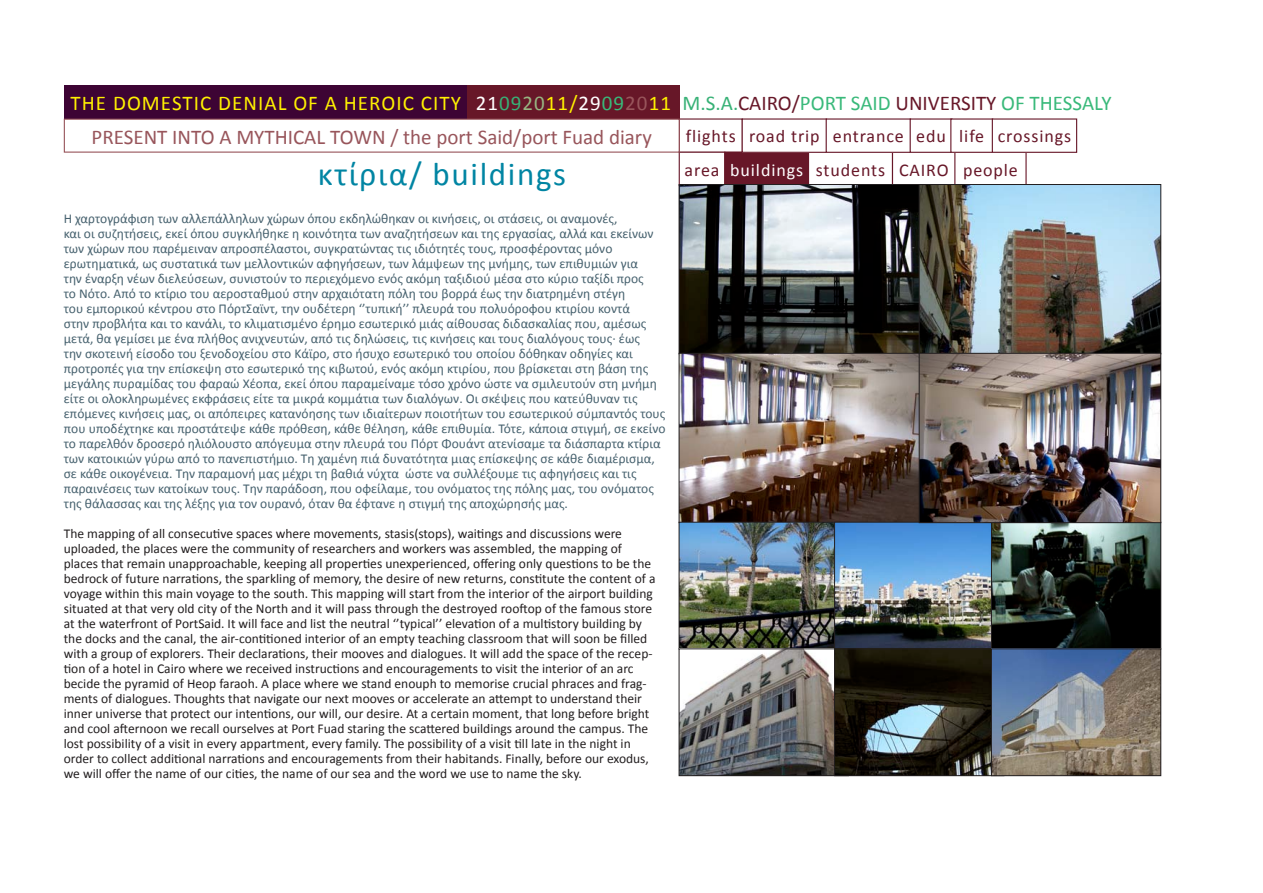
<style>
.page{position:relative;width:1263px;height:893px;background:#fff}
.page>*{position:absolute;margin:0;border:0;box-sizing:border-box;transform-origin:0 0}
.t1{font:33px "Calibri";letter-spacing:.05em;color:#0085a3}
.t2{font:21px "Calibri";color:#98555b}
.t3{font:21px "Calibri";letter-spacing:.05em;color:#fff101}
.t4{font:21px "Calibri";color:#39b97a}
.t5{font:18px "Calibri";letter-spacing:.05em;color:#671728}
.t6{font:18px "Calibri";letter-spacing:.05em;color:#fff}
.t7{font:13.5px/15px "Calibri";color:#46616e}
.t8{font:13.5px/15px "Calibri";color:#231f20}
.s1{color:#fff}
.s2{color:#37b176}
.s3{color:#97b582}
.s4{color:#39b97a}
.s5{color:#98555b}
.s6{color:#671728}
</style>
<div class="page">
<div style="left:679px;top:152px;width:46px;height:34px;border:1px solid #671728"></div>
<div style="left:725px;top:152px;width:84px;height:33px;background:#671728"></div>
<div style="left:724px;top:152px;width:85px;height:34px;border:1px solid #671728"></div>
<div style="left:808px;top:152px;width:85px;height:34px;border:1px solid #671728"></div>
<div style="left:892px;top:152px;width:64px;height:34px;border:1px solid #671728"></div>
<div style="left:742px;top:118px;width:85px;height:35px;border:1px solid #671728"></div>
<div style="left:826px;top:118px;width:85px;height:35px;border:1px solid #671728"></div>
<div style="left:910px;top:118px;width:42px;height:35px;border:1px solid #671728"></div>
<div style="left:950px;top:118px;width:43px;height:35px;border:1px solid #671728"></div>
<div style="left:992px;top:118px;width:85px;height:35px;border:1px solid #671728"></div>
<div style="left:64px;top:85px;width:404px;height:34px;background:#3d0434"></div>
<div style="left:467px;top:85px;width:213px;height:34px;background:#671728"></div>
<div style="left:64px;top:119px;width:616px;height:34px;border:1px solid #98555b"></div>
<img style="left:681px;top:186px;width:238px;height:335px">
<div style="left:679px;top:184px;width:242px;height:170px;border:1px solid #231f20"></div>
<div style="left:679px;top:353px;width:242px;height:170px;border:1px solid #231f20"></div>
<img style="left:681px;top:524px;width:153px;height:250px">
<div style="left:679px;top:522px;width:170px;height:127px;border:1px solid #231f20"></div>
<div style="left:679px;top:648px;width:170px;height:128px;border:1px solid #231f20"></div>
<img style="left:836px;top:524px;width:155px;height:250px">
<div style="left:834px;top:522px;width:170px;height:127px;border:1px solid #231f20"></div>
<div style="left:834px;top:648px;width:170px;height:128px;border:1px solid #231f20"></div>
<img style="left:993px;top:524px;width:166px;height:250px">
<div style="left:991px;top:522px;width:170px;height:127px;border:1px solid #231f20"></div>
<div style="left:991px;top:648px;width:170px;height:128px;border:1px solid #231f20"></div>
<img style="left:921px;top:186px;width:238px;height:335px">
<div style="left:919px;top:184px;width:242px;height:170px;border:1px solid #231f20"></div>
<div style="left:919px;top:353px;width:242px;height:170px;border:1px solid #231f20"></div>
<p class="t3" style="left:71px;top:90px;width:392px">THE DOMESTIC DENIAL OF A HEROIC CITY</p>
<p class="t3" style="left:476px;top:90px;width:197px"><span class="s1">21</span><span class="s2">09</span><span class="s3">20</span>11/<span class="s1">29</span><span class="s4">09</span><span class="s5">20</span>11</p>
<p class="t4" style="left:683px;top:90px;width:430px"><span class="s2">M.S.A.</span><span class="s6">CAIRO/</span>PORT SAID <span class="s6">UNIVERSITY</span> OF THESSALY</p>
<p class="t2" style="left:92px;top:124px;width:562px">PRESENT INTO A MYTHICAL TOWN / the port Said/port Fuad diary</p>
<p class="t5" style="left:749px;top:125px;width:72px">road trip</p>
<p class="t5" style="left:833px;top:125px;width:73px">entrance</p>
<p class="t5" style="left:916px;top:125px;width:31px">edu</p>
<p class="t5" style="left:959px;top:125px;width:26px">life</p>
<p class="t5" style="left:998px;top:125px;width:75px">crossings</p>
<p class="t5" style="left:686px;top:125px;width:51px">flights</p>
<p class="t1" style="left:318px;top:153px;width:250px">κτίρια/ buildings</p>
<p class="t5" style="left:685px;top:158px;width:36px">area</p>
<p class="t6" style="left:730px;top:158px;width:74px">buildings</p>
<p class="t5" style="left:816px;top:158px;width:71px">students</p>
<p class="t5" style="left:899px;top:158px;width:51px">CAIRO</p>
<p class="t5" style="left:963px;top:158px;width:56px">people</p>
<p class="t7" style="left:64px;top:211px;width:555px">Η χαρτογράφιση των αλλεπάλληλων χώρων όπου εκδηλώθηκαν οι κινήσεις, οι στάσεις, οι αναμονές,</p>
<p class="t7" style="left:64px;top:226px;width:603px">και οι συζητήσεις, εκεί όπου συγκλήθηκε η κοινότητα των αναζητήσεων και της εργασίας, αλλά και εκείνων των χώρων που παρέμειναν απροσπέλαστοι, συγκρατώντας τις ιδιότητές τους, προσφέροντας μόνο ερωτηματικά, ως συστατικά των μελλοντικών αφηγήσεων, των λάμψεων της μνήμης, των επιθυμιών για<br>την έναρξη νέων διελεύσεων, συνιστούν το περιεχόμενο ενός ακόμη ταξιδιού μέσα στο κύριο ταξίδι προς<br>το Νότο. Από το κτίριο του αεροσταθμού στην αρχαιότατη πόλη του βορρά έως την διατρημένη στέγη<br>του εμπορικού κέντρου στο ΠόρτΣαϊντ, την ουδέτερη ‘’τυπική’’ πλευρά του πολυόροφου κτιρίου κοντά<br>στην προβλήτα και το κανάλι, το κλιματισμένο έρημο εσωτερικό μιάς αίθουσας διδασκαλίας που, αμέσως μετά, θα γεμίσει με ένα πλήθος ανιχνευτών, από τις δηλώσεις, τις κινήσεις και τους διαλόγους τους· έως<br>την σκοτεινή είσοδο του ξενοδοχείου στο Κάϊρο, στο ήσυχο εσωτερικό του οποίου δόθηκαν οδηγίες και προτροπές για την επίσκεψη στο εσωτερικό της κιβωτού, ενός ακόμη κτιρίου, που βρίσκεται στη βάση της μεγάλης πυραμίδας του φαραώ Χέοπα, εκεί όπου παραμείναμε τόσο χρόνο ώστε να σμιλευτούν στη μνήμη είτε οι ολοκληρωμένες εκφράσεις είτε τα μικρά κομμάτια των διαλόγων. Οι σκέψεις που κατεύθυναν τις επόμενες κινήσεις μας, οι απόπειρες κατανόησης των ιδιαίτερων ποιοτήτων του εσωτερικού σύμπαντός τους που υποδέχτηκε και προστάτεψε κάθε πρόθεση, κάθε θέληση, κάθε επιθυμία. Τότε, κάποια στιγμή, σε εκείνο το παρελθόν δροσερό ηλιόλουστο απόγευμα στην πλευρά του Πόρτ Φουάντ ατενίσαμε τα διάσπαρτα κτίρια των κατοικιών γύρω από το πανεπιστήμιο. Τη χαμένη πιά δυνατότητα μιας επίσκεψης σε κάθε διαμέρισμα, σε κάθε οικογένεια. Την παραμονή μας μέχρι τη βαθιά νύχτα ώστε να συλλέξουμε τις αφηγήσεις και τις παραινέσεις των κατοίκων τους. Την παράδοση, που οφείλαμε, του ονόματος της πόλης μας, του ονόματος της θάλασσας και της λέξης για τον ουρανό, όταν θα έφτανε η στιγμή της αποχώρησής μας.</p>
<p class="t8" style="left:64px;top:525px;width:593px">The mapping of all consecutive spaces where movements, stasis(stops), waitings and discussions were uploaded, the places were the community of researchers and workers was assembled, the mapping of places that remain unapproachable, keeping all properties unexperienced, offering only questions to be the bedrock of future narrations, the sparkling of memory, the desire of new returns, constitute the content of a voyage within this main voyage to the south. This mapping will start from the interior of the airport building situated at that very old city of the North and it will pass through the destroyed rooftop of the famous store at the waterfront of PortSaid. It will face and list the neutral ‘’typical’’ elevation of a multistory building by the docks and the canal, the air-contitioned interior of an empty teaching classroom that will soon be filled with a group of explorers. Their declarations, their mooves and dialogues. It will add the space of the recep&shy;tion of a hotel in Cairo where we received instructions and encouragements to visit the interior of an arc becide the pyramid of Heop faraoh. A place where we stand enouph to memorise crucial phraces and frag&shy;ments of dialogues. Thoughts that navigate our next mooves or accelerate an attempt to understand their inner universe that protect our intentions, our will, our desire. At a certain moment, that long before bright and cool afternoon we recall ourselves at Port Fuad staring the scattered buildings around the campus. The lost possibility of a visit in every appartment, every family. The possibility of a visit till late in the night in order to collect additional narrations and encouragements from their habitands. Finally, before our exodus, we will offer the name of our cities, the name of our sea and the word we use to name the sky.</p>
</div>
